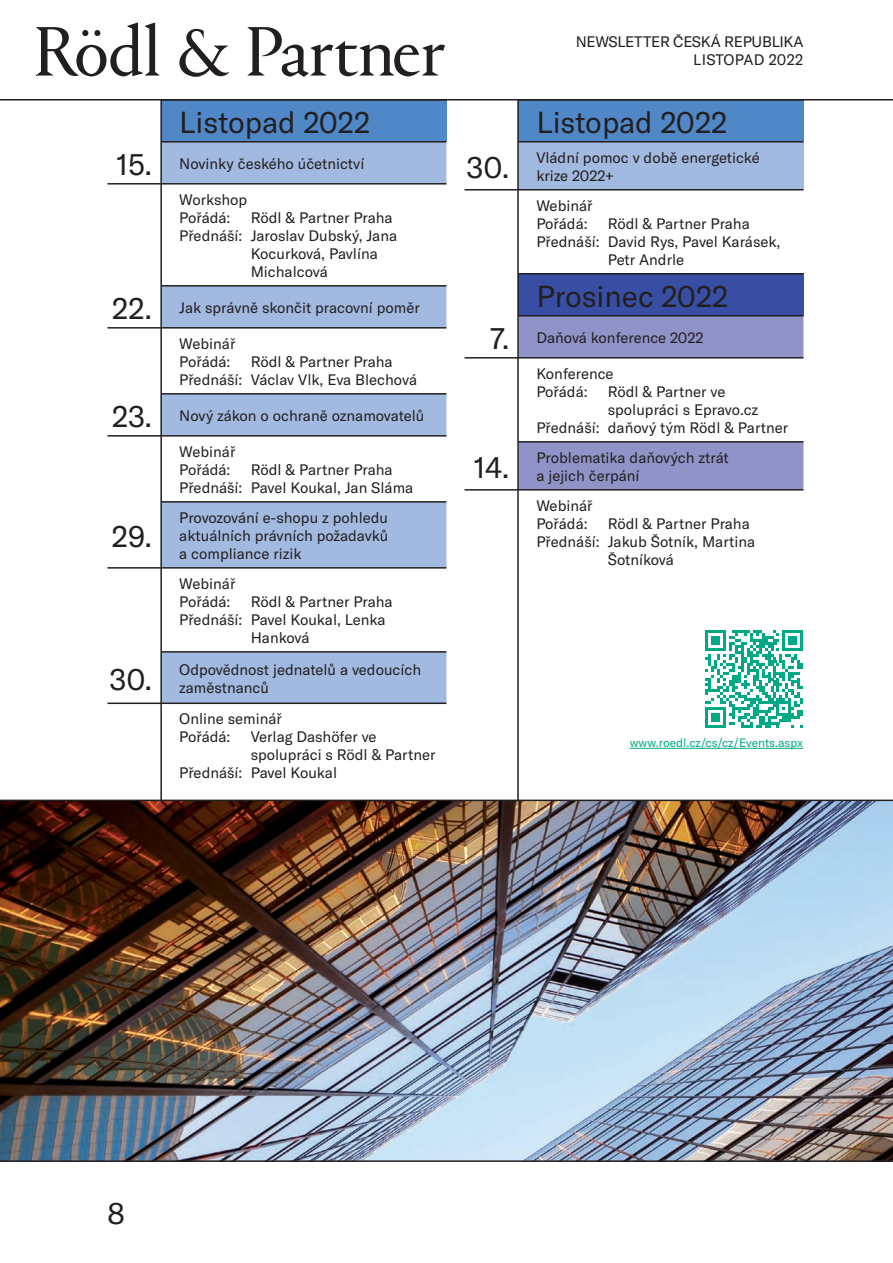
<style>
.page{position:relative;width:893px;height:1263px;background:#fff}
.page>*{position:absolute;margin:0;border:0;box-sizing:border-box;transform-origin:0 0}
.t1{font:30px "GT America";color:#231f20}
.t2{font:15px/18px "GT America";color:#231f20}
.t3{font:15px/18px "GT America";letter-spacing:-.02em;color:#231f20;text-align:right}
.t4{font:12px "GT America";letter-spacing:-.005em;color:#00a985}
.s1{font-size:30px}
</style>
<div class="page">
<img style="left:0;top:801px;width:893px;height:359px">
<hr style="left:0;top:1160px;width:893px;height:2px;background:#231f20">
<div style="left:518px;top:100px;width:285px;height:42px;background:#5087c7"></div>
<div style="left:518px;top:142px;width:285px;height:48px;background:#a2b9e0"></div>
<div style="left:518px;top:274px;width:285px;height:42px;background:#384ea2"></div>
<svg style="left:519px;top:317px;width:284px;height:172px;fill:#9093c8"></svg>
<hr style="left:518px;top:141px;width:285px;height:1px;background:#231f20">
<hr style="left:518px;top:189px;width:285px;height:1px;background:#231f20">
<hr style="left:518px;top:273px;width:285px;height:2px;background:#231f20">
<hr style="left:518px;top:315px;width:285px;height:2px;background:#231f20">
<hr style="left:518px;top:357px;width:285px;height:2px;background:#231f20">
<hr style="left:518px;top:441px;width:285px;height:2px;background:#231f20">
<hr style="left:518px;top:489px;width:285px;height:2px;background:#231f20">
<hr style="left:465px;top:189px;width:53px;height:1px;background:#231f20">
<hr style="left:465px;top:357px;width:53px;height:2px;background:#231f20">
<hr style="left:465px;top:489px;width:53px;height:2px;background:#231f20">
<hr style="left:0;top:799px;width:893px;height:2px;background:#231f20">
<div style="left:161px;top:100px;width:285px;height:42px;background:#5087c7"></div>
<svg style="left:162px;top:143px;width:284px;height:559px"></svg>
<hr style="left:161px;top:99px;width:285px;height:2px;background:#231f20">
<hr style="left:161px;top:183px;width:285px;height:2px;background:#231f20">
<hr style="left:161px;top:285px;width:285px;height:2px;background:#231f20">
<hr style="left:161px;top:327px;width:285px;height:2px;background:#231f20">
<hr style="left:161px;top:393px;width:285px;height:2px;background:#231f20">
<hr style="left:161px;top:435px;width:285px;height:2px;background:#231f20">
<hr style="left:161px;top:567px;width:285px;height:2px;background:#231f20">
<hr style="left:161px;top:651px;width:285px;height:2px;background:#231f20">
<hr style="left:161px;top:702px;width:285px;height:2px;background:#231f20">
<hr style="left:161px;top:141px;width:285px;height:2px;background:#231f20">
<hr style="left:107px;top:567px;width:54px;height:2px;background:#231f20">
<hr style="left:107px;top:702px;width:54px;height:2px;background:#231f20">
<hr style="left:107px;top:183px;width:54px;height:2px;background:#231f20">
<hr style="left:107px;top:327px;width:54px;height:2px;background:#231f20">
<hr style="left:107px;top:435px;width:54px;height:2px;background:#231f20">
<hr style="left:161px;top:501px;width:285px;height:2px;background:#231f20">
<hr style="left:160px;top:99px;width:2px;height:702px;background:#231f20">
<hr style="left:517px;top:99px;width:2px;height:702px;background:#231f20">
<hr style="left:0;top:99px;width:893px;height:1px;background:#231f20">
<svg style="left:705px;top:630px;width:98px;height:98px"></svg>
<hr style="left:630px;top:748px;width:173px;height:1px;background:#00a985">
<svg style="left:36px;top:23px;width:409px;height:54px"></svg>
<h1 class="t1" style="left:179px;top:105px;width:193px">Listopad 2022</h1>
<p class="t2" style="left:116px;top:154px;width:249px"><span class="s1">15.</span> N ovinky českého účetnictví</p>
<p class="t2" style="left:179px;top:190px;width:69px">Workshop<br>Pořádá: R</p>
<p class="t2" style="left:260px;top:208px;width:134px">ödl &amp; Partner Praha</p>
<p class="t2" style="left:179px;top:226px;width:219px">Přednáší: Jaroslav Dubský, Jana</p>
<p class="t2" style="left:251px;top:244px;width:129px">Kocurková, Pavlína</p>
<p class="t2" style="left:251px;top:262px;width:79px">Michalcová</p>
<p class="t2" style="left:112px;top:299px;width:309px"><span class="s1">22.</span> Jak správně skončit pracovní poměr</p>
<p class="t2" style="left:179px;top:335px;width:63px">Webinář<br>Pořádá: R</p>
<p class="t2" style="left:179px;top:353px;width:239px;text-indent:81px">ödl &amp; Partner Praha<br>Přednáší: Václav Vlk, Eva Blechová</p>
<p class="t2" style="left:112px;top:407px;width:314px"><span class="s1">23.</span> Nový zákon o ochraně oznamovatelů</p>
<p class="t2" style="left:179px;top:443px;width:63px">Webinář<br>Pořádá: R</p>
<p class="t2" style="left:179px;top:461px;width:236px;text-indent:81px">ödl &amp; Partner Praha<br>Přednáší: Pavel Koukal, Jan Sláma</p>
<h1 class="t1" style="left:112px;top:519px;width:42px">29.</h1>
<p class="t2" style="left:179px;top:509px;width:211px;text-align:justify">Provozování e-shopu z pohledu aktuálních právních požadavků a compliance rizik</p>
<p class="t2" style="left:179px;top:575px;width:60px">Webinář<br>Pořádá: R</p>
<p class="t2" style="left:260px;top:593px;width:134px">ödl &amp; Partner Praha</p>
<p class="t2" style="left:179px;top:611px;width:208px">Přednáší: Pavel Koukal, Lenka</p>
<p class="t2" style="left:251px;top:629px;width:60px">Hanková</p>
<h1 class="t1" style="left:109px;top:661px;width:44px">30.</h1>
<p class="t2" style="left:179px;top:660px;width:243px">Odpovědnost jednatelů a vedoucích zaměstnanců</p>
<p class="t2" style="left:179px;top:710px;width:104px">Online seminář<br>Pořádá:</p>
<p class="t2" style="left:251px;top:728px;width:127px">Verlag Dashöfer ve</p>
<p class="t2" style="left:251px;top:746px;width:186px">spolupráci s Rödl &amp; Partner</p>
<p class="t2" style="left:179px;top:764px;width:159px">Přednáší: Pavel Koukal</p>
<p class="t2" style="left:576px;top:32px;width:11px">NEWSLETTER</p>
<p class="t3" style="left:673px;top:32px;width:132px">česká republi ka li sto pad 2022</p>
<h1 class="t1" style="left:536px;top:104px;width:193px">Listopad 2022</h1>
<h1 class="t1" style="left:466px;top:149px;width:44px">30.</h1>
<p class="t2" style="left:536px;top:148px;width:225px">Vládní pomoc v době energetické krize 2022+</p>
<p class="t2" style="left:536px;top:196px;width:63px">Webinář<br>Pořádá: R</p>
<p class="t2" style="left:617px;top:214px;width:134px">ödl &amp; Partner Praha</p>
<p class="t2" style="left:536px;top:232px;width:246px">Přednáší: David Rys, Pavel Karásek,</p>
<p class="t2" style="left:608px;top:250px;width:78px">Petr Andrle</p>
<h1 class="t1" style="left:536px;top:278px;width:194px">Prosinec 2022</h1>
<p class="t2" style="left:490px;top:328px;width:215px"><span class="s1">7.</span> Daňová konference 2022</p>
<p class="t2" style="left:536px;top:364px;width:79px">Konference<br>Pořádá: R</p>
<p class="t2" style="left:617px;top:382px;width:109px">ödl &amp; Partner ve</p>
<p class="t2" style="left:608px;top:400px;width:152px">spolupráci s E pravo.cz</p>
<p class="t2" style="left:536px;top:418px;width:253px">Přednáší: daňový tým Rödl &amp; Partner</p>
<h1 class="t1" style="left:474px;top:450px;width:37px">14.</h1>
<p class="t2" style="left:536px;top:448px;width:194px">Problematika daňových ztrát a jejich čerpání</p>
<p class="t2" style="left:536px;top:496px;width:63px">Webinář<br>Pořádá: R</p>
<p class="t2" style="left:617px;top:514px;width:134px">ödl &amp; Partner Praha</p>
<p class="t2" style="left:536px;top:532px;width:220px">Přednáší: Jakub Šotník, Martina</p>
<p class="t2" style="left:608px;top:550px;width:68px">Šotníková</p>
<p class="t4" style="left:630px;top:736px;width:175px">www.roedl.cz/cs/cz/Events.aspx</p>
<h1 class="t1" style="left:107px;top:1196px;width:19px">8</h1>
</div>
